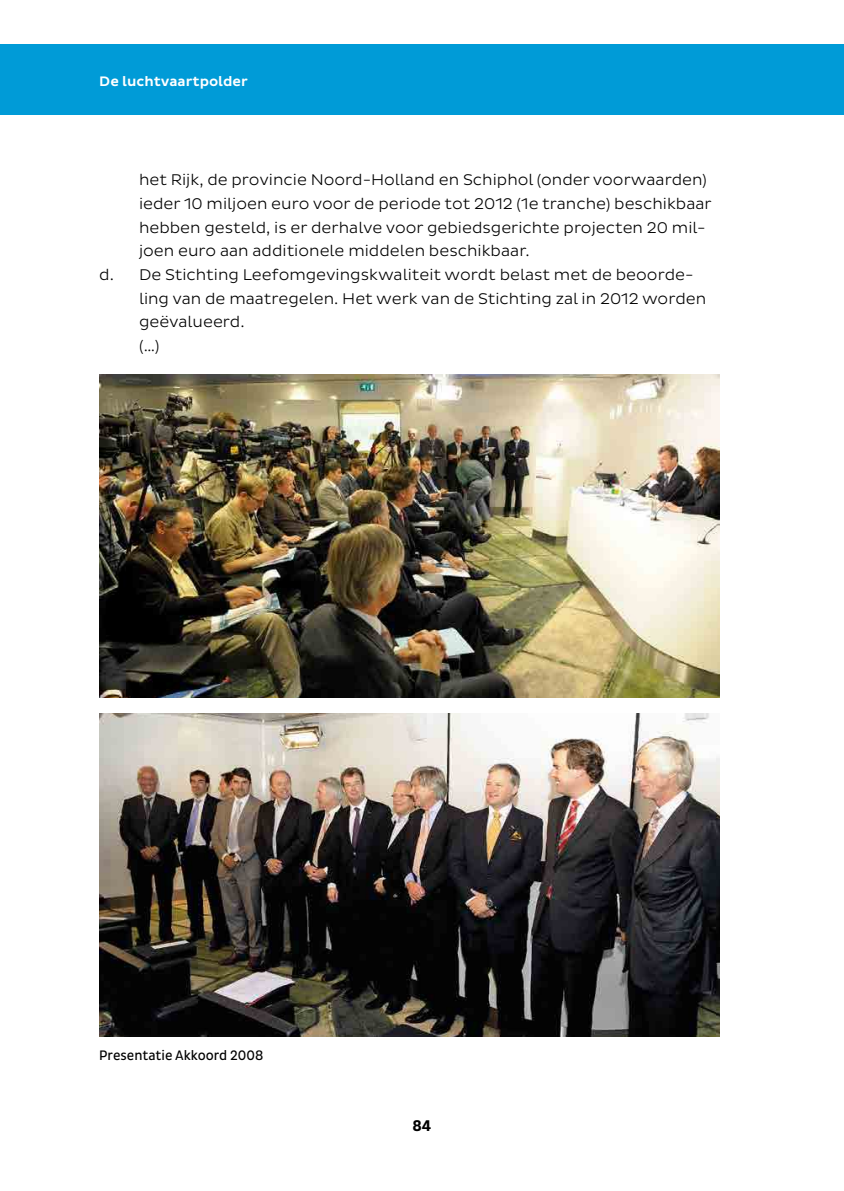
<style>
.page{position:relative;width:844px;height:1191px;background:#fff}
.page>*{position:absolute;margin:0;border:0;box-sizing:border-box;transform-origin:0 0}
.t1{font:300 15.75px "Pluto Sans";color:#000}
.t2{font:700 15.75px "Pluto Sans Cond";color:#000}
.t3{font:14px "Pluto Sans Cond";color:#000}
.t4{font:500 14px "Pluto Sans";color:#fff}
</style>
<div class="page">
<div style="left:0;top:44px;width:843px;height:70px;background:#009bd7"></div>
<img style="left:99px;top:375px;width:620px;height:322px">
<img style="left:99px;top:713px;width:620px;height:323px">
<p class="t4" style="left:99px;top:73px;width:150px">De luchtvaartpolder</p>
<p class="t1" style="left:139px;top:171px;width:569px">het Rijk, de provincie Noord-Holland en Schiphol (onder voorwaarden)</p>
<p class="t1" style="left:139px;top:195px;width:574px">ieder 10 miljoen euro voor de periode tot 2012 (1e tranche) beschikbaar</p>
<p class="t1" style="left:139px;top:218px;width:568px">hebben gesteld, is er derhalve voor gebiedsgerichte projecten 20 mil-</p>
<p class="t1" style="left:139px;top:242px;width:392px">joen euro aan additionele middelen beschikbaar.</p>
<p class="t1" style="left:99px;top:266px;width:595px">d. De Stichting Leefomgevingskwaliteit wordt belast met de beoorde-</p>
<p class="t1" style="left:139px;top:289px;width:568px">ling van de maatregelen. Het werk van de Stichting zal in 2012 worden</p>
<p class="t1" style="left:139px;top:313px;width:107px">geëvalueerd.</p>
<p class="t1" style="left:139px;top:336px;width:22px">(…)</p>
<p class="t3" style="left:99px;top:1047px;width:165px">Presentatie Akkoord 2008</p>
<p class="t2" style="left:412px;top:1116px;width:20px">84</p>
</div>
